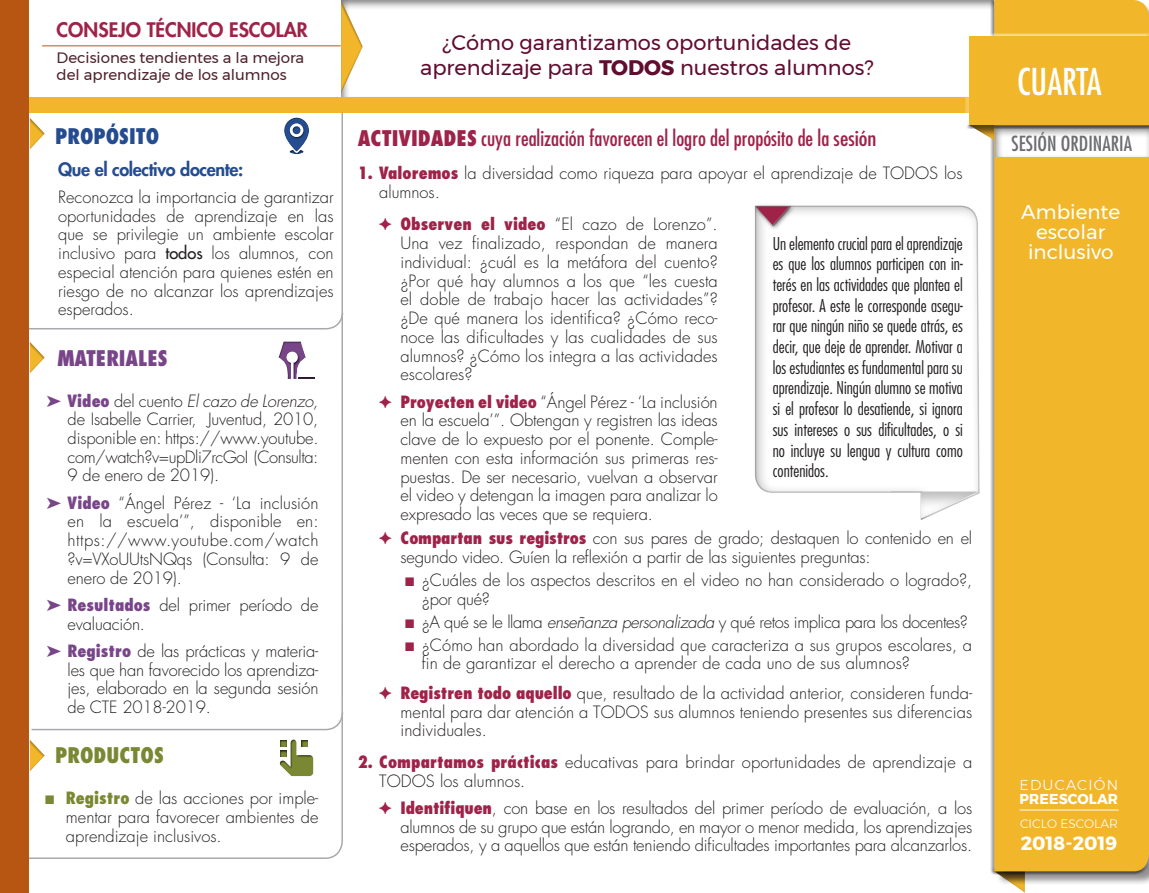
<style>
.page{position:relative;width:1149px;height:893px;background:#fff}
.page>*{position:absolute;margin:0;border:0;box-sizing:border-box;transform-origin:0 0}
.t1{font:condensed 36px "Futura Std";color:#fff}
.t2{font:21px/25.2px "Montserrat";color:#610d30;text-align:center}
.t3{font:condensed 21px "Futura Std";color:#9f2249}
.t4{font:800 condensed 21px "Futura Std";color:#784589}
.t5{font:800 condensed 21px "Futura Std";color:#7a8833}
.t6{font:800 condensed 21px "Futura Std";color:#254c8f}
.t7{font:condensed 20.25px "Futura Std";color:#6c6d70}
.t8{font:19.95px/20px "Montserrat";color:#fff;text-align:center}
.t9{font:800 19.5px "Futura Std";color:#9f2249}
.t10{font:700 19.05px "Montserrat";color:#fff}
.t11{font:800 18px "Futura Std";letter-spacing:-.02em;color:#254c8f}
.t12{font:300 condensed 17.25px/20.7px "Futura Std";color:#231f20;text-align:justify}
.t13{font:300 16.5px/18.8px "Futura Std";color:#231f20;text-align:justify}
.t14{font:15px/16.5px "Montserrat";color:#4e212d}
.t15{font:700 14.25px "Montserrat";letter-spacing:.01em;color:#fff}
.t16{font:300 14.25px "Montserrat";letter-spacing:.085em;color:#fff}
.t17{font:300 12.3px "Montserrat";color:#fff}
.s1{font-weight:700}
.s2{font-weight:800}
.s3{font-weight:500}
.s4{color:#784589}
.s5{font-weight:800;font-stretch:condensed;color:#784589}
.s6{font-style:italic}
.s7{font-family:"Menlo";font-weight:400;color:#7a8833}
.s8{font-weight:800;font-stretch:condensed;color:#7a8833}
.s9{font-weight:800;font-stretch:condensed;color:#9f2249}
.s10{font-family:"Arial Unicode MS";font-weight:400;color:#9f2249}
.s11{font-family:"Menlo";font-weight:700;color:#9f2249}
</style>
<div class="page">
<div style="left:341px;top:0;width:655px;height:100px;background:#231f20;opacity:.6"></div>
<div style="left:993px;top:869px;width:34px;height:24px;background:#231f20;opacity:.75"></div>
<div style="left:990px;top:0;width:158px;height:875px;background:#231f20;opacity:.51"></div>
<svg style="left:994px;top:0;width:154px;height:871px;background:#efb52e"></svg>
<hr style="left:1019px;top:810px;width:99px;height:1px;background:#fff">
<div style="left:0;top:97px;width:994px;height:15px;background:#f2b62a"></div>
<div style="left:994px;top:125px;width:154px;height:33px;background:#231f20;opacity:.6"></div>
<div style="left:340px;top:0;width:24px;height:96px;background:#231f20;opacity:.3"></div>
<svg style="left:28px;top:111px;width:315px;height:749px"></svg>
<div style="left:28px;top:116px;width:18px;height:36px;background:#231f20;opacity:.3"></div>
<div style="left:283px;top:115px;width:28px;height:40px;background:#231f20;opacity:.75"></div>
<svg style="left:28px;top:311px;width:316px;height:19px"></svg>
<svg style="left:30px;top:711px;width:314px;height:20px"></svg>
<div style="left:965px;top:34px;width:183px;height:95px;background:#231f20;opacity:.51"></div>
<div style="left:968px;top:37px;width:180px;height:88px;background:#f2b62a"></div>
<div style="left:967px;top:123px;width:29px;height:18px;background:#231f20;opacity:.75"></div>
<div style="left:752px;top:203px;width:228px;height:318px;background:#231f20;opacity:.36"></div>
<div style="left:887px;top:489px;width:90px;height:30px;background:#231f20;opacity:.31"></div>
<div style="left:752px;top:203px;width:43px;height:28px;background:#231f20;opacity:.59"></div>
<div style="left:754px;top:206px;width:37px;height:21px;background:#fff;opacity:.36"></div>
<hr style="left:754px;top:205px;width:37px;height:2px;background:#231f20;opacity:.42">
<hr style="left:42px;top:45px;width:298px;height:1px;background:#b75513">
<div style="left:0;top:0;width:28px;height:893px;background:#b75513"></div>
<p class="t9" style="left:57px;top:18px;width:253px">CONSEJO TÉCNICO ESCOLAR</p>
<p class="t14" style="left:57px;top:49px;width:249px">Decisiones tendientes a la mejora del aprendizaje de los alumnos</p>
<p class="t2" style="left:420px;top:29px;width:455px">¿Cómo garantizamos oportunidades de aprendizaje para <span class="s1">TODOS</span> nuestros alumnos?</p>
<p class="t6" style="left:55px;top:123px;width:105px">PROPÓSITO</p>
<p class="t3" style="left:358px;top:126px;width:520px"><span class="s2">ACTIVIDADES</span> cuya realización favorecen el logro del propósito de la sesión</p>
<p class="t11" style="left:58px;top:158px;width:186px">Que el colectivo docente:</p>
<p class="t13" style="left:58px;top:188px;width:277px">Reconozca la importancia de garantizar oportunidades de aprendizaje en las que se privilegie un ambiente escolar inclusivo para <span class="s3">todos</span> los alumnos, con especial atención para quienes estén en riesgo de no alcanzar los aprendizajes esperados.</p>
<p class="t4" style="left:57px;top:345px;width:112px">MATERIALES</p>
<p class="t13" style="left:68px;top:392px;width:252px;text-indent:-21px"><span class="s4">➤</span> <span class="s5">Video</span> del cuento <span class="s6">El cazo de Lorenzo, </span>de Isabelle Carrier, Juventud, 2010, disponible en: https://www.youtube. com/watch?v=upDli7rcGoI (Consulta:<br>9 de enero de 2019).</p>
<p class="t13" style="left:68px;top:494px;width:252px;text-indent:-21px"><span class="s4">➤</span> <span class="s5">Video</span> “Ángel Pérez - ‘La inclusión en la escuela’”, disponible en: https://www.youtube.com/watch ?v=VXoUUtsNQqs (Consulta: 9 de enero de 2019).</p>
<p class="t13" style="left:68px;top:596px;width:252px;text-indent:-21px"><span class="s4">➤</span> <span class="s5">Resultados</span> del primer período de evaluación.</p>
<p class="t13" style="left:68px;top:642px;width:252px;text-indent:-21px"><span class="s4">➤</span> <span class="s5">Registro</span> de las prácticas y materia&shy;les que han favorecido los aprendiza&shy;jes, elaborado en la segunda sesión de CTE 2018-2019.</p>
<p class="t5" style="left:55px;top:742px;width:110px">PRODUCTOS</p>
<p class="t13" style="left:66px;top:789px;width:254px;text-indent:-21px"><span class="s7">◼</span> <span class="s8">Registro</span> de las acciones por imple&shy;mentar para favorecer ambientes de aprendizaje inclusivos.</p>
<p class="t13" style="left:379px;top:164px;width:584px;text-indent:-21px"><span class="s9">1. Valoremos</span> la diversidad como riqueza para apoyar el aprendizaje de TODOS los alumnos<span class="s6">.</span></p>
<p class="t13" style="left:400px;top:216px;width:319px;text-indent:-22px"><span class="s10">✦</span> <span class="s9">Observen el video</span> “El cazo de Lorenzo”.<br>Una vez finalizado, respondan de manera individual: ¿cuál es la metáfora del cuento? ¿Por qué hay alumnos a los que “les cuesta el doble de trabajo hacer las actividades”? ¿De qué manera los identifica? ¿Cómo reco&shy;noce las dificultades y las cualidades de sus alumnos? ¿Cómo los integra a las actividades escolares?</p>
<p class="t13" style="left:400px;top:393px;width:319px;text-indent:-22px"><span class="s10">✦</span> <span class="s9">Proyecten el video</span> “Ángel Pérez - ‘La inclusión en la escuela’”. Obtengan y registren las ideas clave de lo expuesto por el ponente. Comple&shy;menten con esta información sus primeras res&shy;puestas. De ser necesario, vuelvan a observar el video y detengan la imagen para analizar lo expresado las veces que se requiera.</p>
<p class="t13" style="left:400px;top:529px;width:573px;text-indent:-22px"><span class="s10">✦</span> <span class="s9">Compartan sus registros</span> con sus pares de grado; destaquen lo contenido en el segundo video. Guíen la reflexión a partir de las siguientes preguntas:</p>
<p class="t13" style="left:421px;top:571px;width:552px;text-indent:-17px"><span class="s11">◼</span> ¿Cuáles de los aspectos descritos en el video no han considerado o logrado?, ¿por qué?</p>
<p class="t13" style="left:404px;top:611px;width:568px;line-height:23px"><span class="s11">◼</span> ¿A qué se le llama <span class="s6">enseñanza personalizada</span> y qué retos implica para los docentes? <span class="s11">◼</span> ¿Cómo han abordado la diversidad que caracteriza a sus grupos escolares, a</p>
<p class="t13" style="left:379px;top:649px;width:594px;line-height:29.4px;text-indent:43px">fin de garantizar el derecho a aprender de cada uno de sus alumnos?<br><span class="s10">✦</span> <span class="s9">Registren todo aquello</span> que, resultado de la actividad anterior, consideren funda-</p>
<p class="t13" style="left:400px;top:703px;width:573px">mental para dar atención a TODOS sus alumnos teniendo presentes sus diferencias individuales.</p>
<p class="t13" style="left:379px;top:753px;width:594px;text-indent:-21px"><span class="s9">2. Compartamos prácticas</span> educativas para brindar oportunidades de aprendizaje a<br>TODOS los alumnos.</p>
<p class="t13" style="left:400px;top:799px;width:573px;text-indent:-22px"><span class="s10">✦</span> <span class="s9">Identifiquen</span>, con base en los resultados del primer período de evaluación, a los alumnos de su grupo que están logrando, en mayor o menor medida, los aprendizajes esperados, y a aquellos que están teniendo dificultades importantes para alcanzarlos.</p>
<p class="t12" style="left:772px;top:233px;width:191px">Un elemento crucial para el aprendizaje es que los alumnos participen con in&shy;terés en las actividades que plantea el profesor. A este le corresponde asegu&shy;rar que ningún niño se quede atrás, es decir, que deje de aprender. Motivar a los estudiantes es fundamental para su aprendizaje. Ningún alumno se motiva si el profesor lo desatiende, si ignora sus intereses o sus dificultades, o si no incluye su lengua y cultura como contenidos.</p>
<h1 class="t1" style="left:1016px;top:60px;width:86px">CUARTA</h1>
<p class="t7" style="left:1011px;top:132px;width:122px">SESIÓN ORDINARIA</p>
<p class="t8" style="left:1020px;top:202px;width:100px">Ambiente escolar inclusivo</p>
<p class="t16" style="left:1019px;top:774px;width:100px">EDUCACIÓN</p>
<p class="t15" style="left:1019px;top:787px;width:100px">PREESCOLAR</p>
<p class="t17" style="left:1019px;top:815px;width:100px">CICLO ESCOLAR</p>
<p class="t10" style="left:1020px;top:827px;width:98px">2018-2019</p>
</div>
